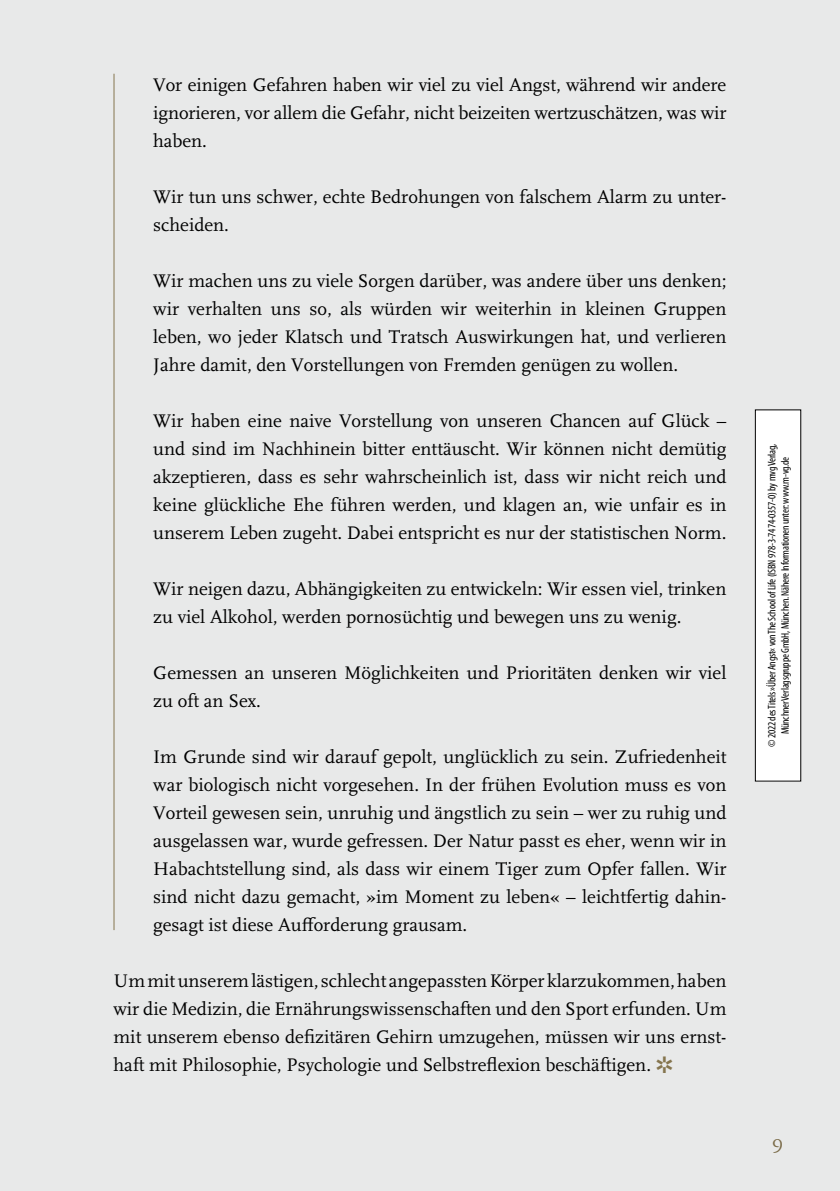
<style>
.page{position:relative;width:840px;height:1191px;background:#fff}
.page>*{position:absolute;margin:0;border:0;box-sizing:border-box;transform-origin:0 0}
.no_indent_line_space{font:19px/28px "Scala Pro";color:#000;text-align:justify}
.t1{font:19px "Scala Pro";color:#85754e}
.t2{font:condensed 11px/13.2px "Myriad Pro";letter-spacing:-.02em;color:#000;text-align:center}
.s1{color:#85754e}
</style>
<div class="page">
<div style="left:0;top:0;width:839px;height:1191px;background:#e8e9e9"></div>
<hr style="left:113px;top:74px;width:1px;height:856px;background:#85754e">
<div style="left:755px;top:410px;width:45px;height:371px;background:#fff"></div>
<div style="left:754px;top:409px;width:46px;height:372px;border:1px solid #000"></div>
<p class="no_indent_line_space" style="left:153px;top:70px;width:574px">Vor einigen Gefahren haben wir viel zu viel Angst, während wir andere ignorieren, vor allem die Gefahr, nicht beizeiten wertzuschätzen, was wir haben.</p>
<p class="no_indent_line_space" style="left:153px;top:182px;width:574px">Wir tun uns schwer, echte Bedrohungen von falschem Alarm zu unter&shy;scheiden.</p>
<p class="no_indent_line_space" style="left:153px;top:266px;width:574px">Wir machen uns zu viele Sorgen darüber, was andere über uns denken; wir verhalten uns so, als würden wir weiterhin in kleinen Gruppen leben, wo jeder Klatsch und Tratsch Auswirkungen hat, und verlieren Jahre damit, den Vorstellungen von Fremden genügen zu wollen.</p>
<p class="no_indent_line_space" style="left:153px;top:406px;width:574px">Wir haben eine naive Vorstellung von unseren Chancen auf Glück – und sind im Nachhinein bitter enttäuscht. Wir können nicht demütig akzeptieren, dass es sehr wahrscheinlich ist, dass wir nicht reich und keine glückliche Ehe führen werden, und klagen an, wie unfair es in unserem Leben zugeht. Dabei entspricht es nur der statistischen Norm.</p>
<p class="no_indent_line_space" style="left:153px;top:574px;width:574px">Wir neigen dazu, Abhängigkeiten zu entwickeln: Wir essen viel, trinken zu viel Alkohol, werden pornosüchtig und bewegen uns zu wenig.</p>
<p class="no_indent_line_space" style="left:153px;top:658px;width:574px">Gemessen an unseren Möglichkeiten und Prioritäten denken wir viel zu oft an Sex.</p>
<p class="no_indent_line_space" style="left:153px;top:742px;width:574px">Im Grunde sind wir darauf gepolt, unglücklich zu sein. Zufriedenheit war biologisch nicht vorgesehen. In der frühen Evolution muss es von Vorteil gewesen sein, unruhig und ängstlich zu sein – wer zu ruhig und ausgelassen war, wurde gefressen. Der Natur passt es eher, wenn wir in Habachtstellung sind, als dass wir einem Tiger zum Opfer fallen. Wir sind nicht dazu gemacht, »im Moment zu leben« – leichtfertig dahin&shy;gesagt ist diese Aufforderung grausam.</p>
<p class="no_indent_line_space" style="left:113px;top:966px;width:614px">Um mit unserem lästigen, schlecht angepassten Körper klarzukommen, haben wir die Medizin, die Ernährungswissenschaften und den Sport erfunden. Um mit unserem ebenso defizitären Gehirn umzugehen, müssen wir uns ernst&shy;haft mit Philosophie, Psychologie und Selbstreflexion beschäftigen. <span class="s1">✲</span></p>
<p class="t2" style="left:764px;top:747px;width:304px;rotate:-90deg">© 2022 des Titels »Über Angst« von The School of Life (ISBN 978-3-7474-0357-0) by mvg Verlag,<br>Münchner Verlagsgruppe GmbH, München. Nähere Informationen unter: www.m-vg.de</p>
<p class="t1" style="left:771px;top:1130px;width:13px">9</p>
</div>
